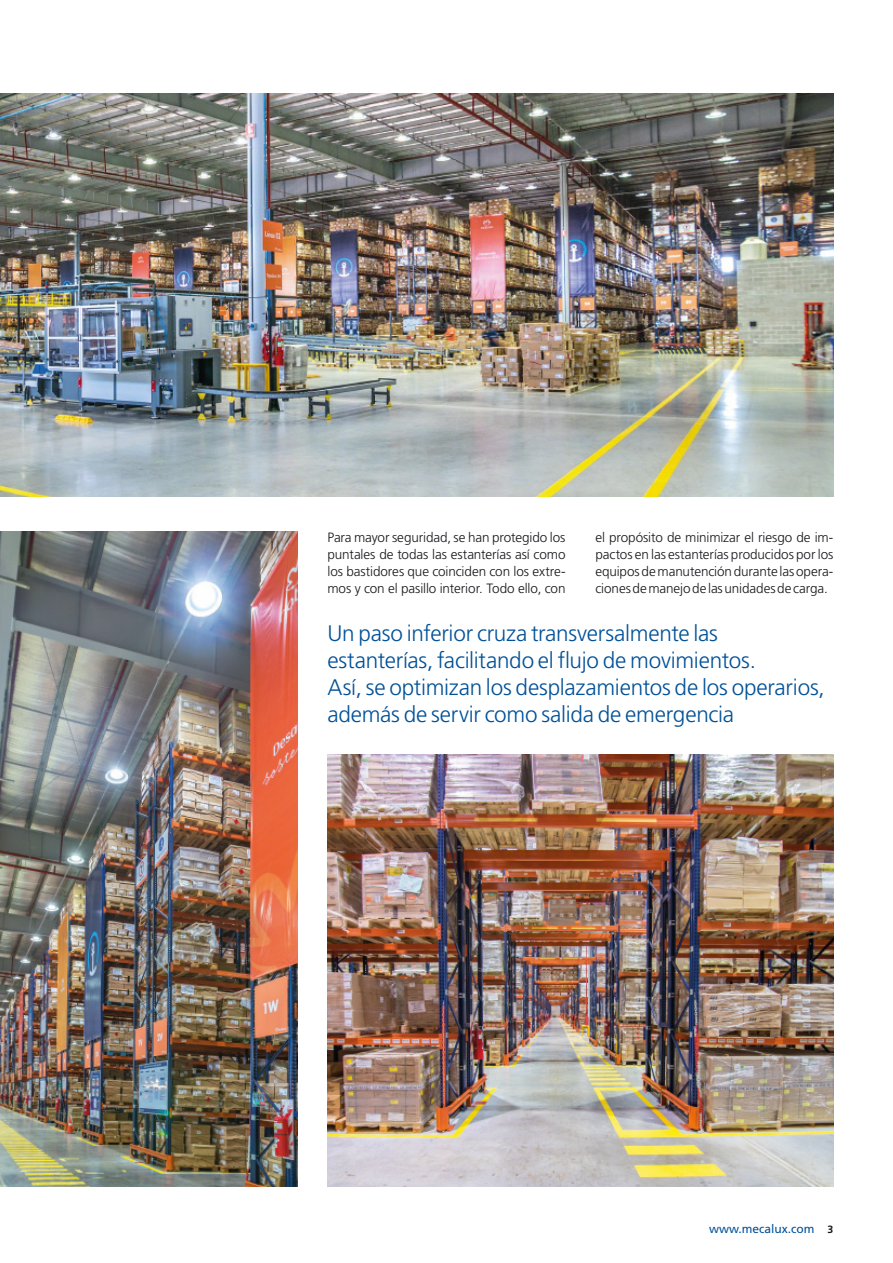
<style>
.page{position:relative;width:893px;height:1263px;background:#fff}
.page>*{position:absolute;margin:0;border:0;box-sizing:border-box;transform-origin:0 0}
.t1{font:300 22.5px/27px "Frutiger LT Std";letter-spacing:-.01em;color:#005198}
.t2{font:300 13.5px/17.2px "Frutiger LT Std";letter-spacing:-.005em;color:#1a171c;text-align:justify}
.t3{font:12px "Frutiger LT Std";color:#005198}
.s1{font-weight:700;font-size:10.5px;color:#1a171c}
</style>
<div class="page">
<img style="left:0;top:94px;width:833px;height:403px">
<img style="left:0;top:531px;width:298px;height:655px">
<img style="left:327px;top:755px;width:506px;height:431px">
<p class="t2" style="left:327px;top:529px;width:240px">Para mayor seguridad, se han protegido los puntales de todas las estanterías así como los bastidores que coinciden con los extre&shy;mos y con el pasillo interior. Todo ello, con</p>
<p class="t2" style="left:595px;top:529px;width:240px">el propósito de minimizar el riesgo de im&shy;pactos en las estanterías producidos por los equipos de manutención durante las opera&shy;ciones de manejo de las unidades de carga.</p>
<h1 class="t1" style="left:327px;top:620px;width:499px">Un paso inferior cruza transversalmente las estanterías, facilitando el flujo de movimientos.<br>Así, se optimizan los desplazamientos de los operarios, además de servir como salida de emergencia</h1>
<p class="t3" style="left:709px;top:1221px;width:126px">www.mecalux.com <span class="s1">3</span></p>
</div>
